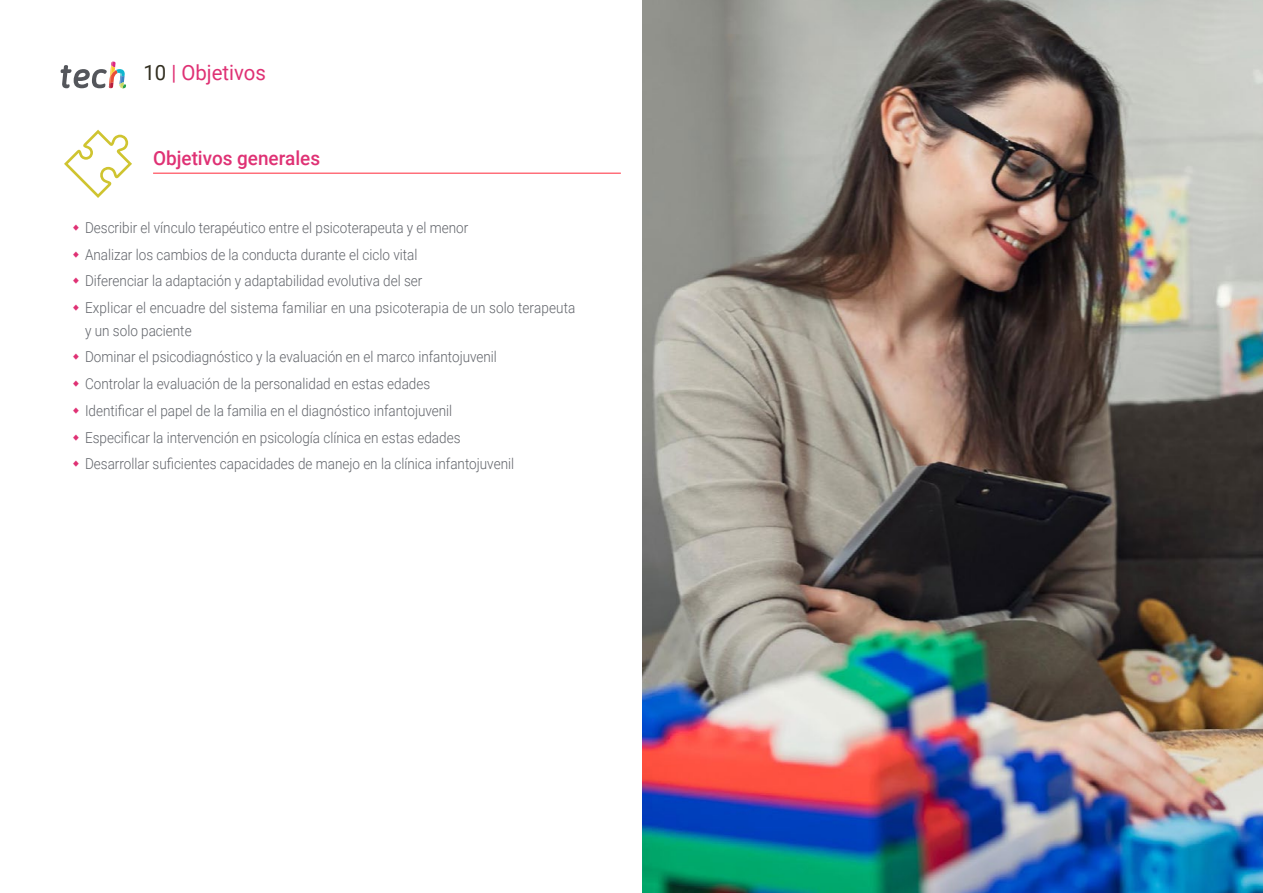
<style>
.page{position:relative;width:1263px;height:893px;background:#fff}
.page>*{position:absolute;margin:0;border:0;box-sizing:border-box;transform-origin:0 0}
.t1{font:21px "Roboto";color:#df3174}
.t2{font:500 19.5px "Roboto";color:#df3174}
.t3{font:300 15px/26.7px "Roboto";color:#61646a;scale:.9 1}
.s1{color:#312e20}
</style>
<div class="page">
<hr style="left:153px;top:173px;width:468px;height:1px;background:#ff293a">
<svg style="left:64px;top:130px;width:68px;height:68px"></svg>
<img style="left:642px;top:0;width:621px;height:893px">
<svg style="left:61px;top:62px;width:65px;height:27px"></svg>
<h1 class="t1" style="left:144px;top:57px;width:124px"><span class="s1">10</span> | Objetivos</h1>
<h2 class="t2" style="left:153px;top:144px;width:169px">Objetivos generales</h2>
<p class="t3" style="left:85px;top:214px;width:546px">Describir el vínculo terapéutico entre el psicoterapeuta y el menor<br>Analizar los cambios de la conducta durante el ciclo vital<br>Diferenciar la adaptación y adaptabilidad evolutiva del ser<br>Explicar el encuadre del sistema familiar en una psicoterapia de un solo terapeuta</p>
<p class="t3" style="left:85px;top:316px;width:478px">y un solo paciente<br>Dominar el psicodiagnóstico y la evaluación en el marco infantojuvenil Controlar la evaluación de la personalidad en estas edades<br>Identificar el papel de la familia en el diagnóstico infantojuvenil Especificar la intervención en psicología clínica en estas edades Desarrollar suficientes capacidades de manejo en la clínica infantojuvenil</p>
</div>
